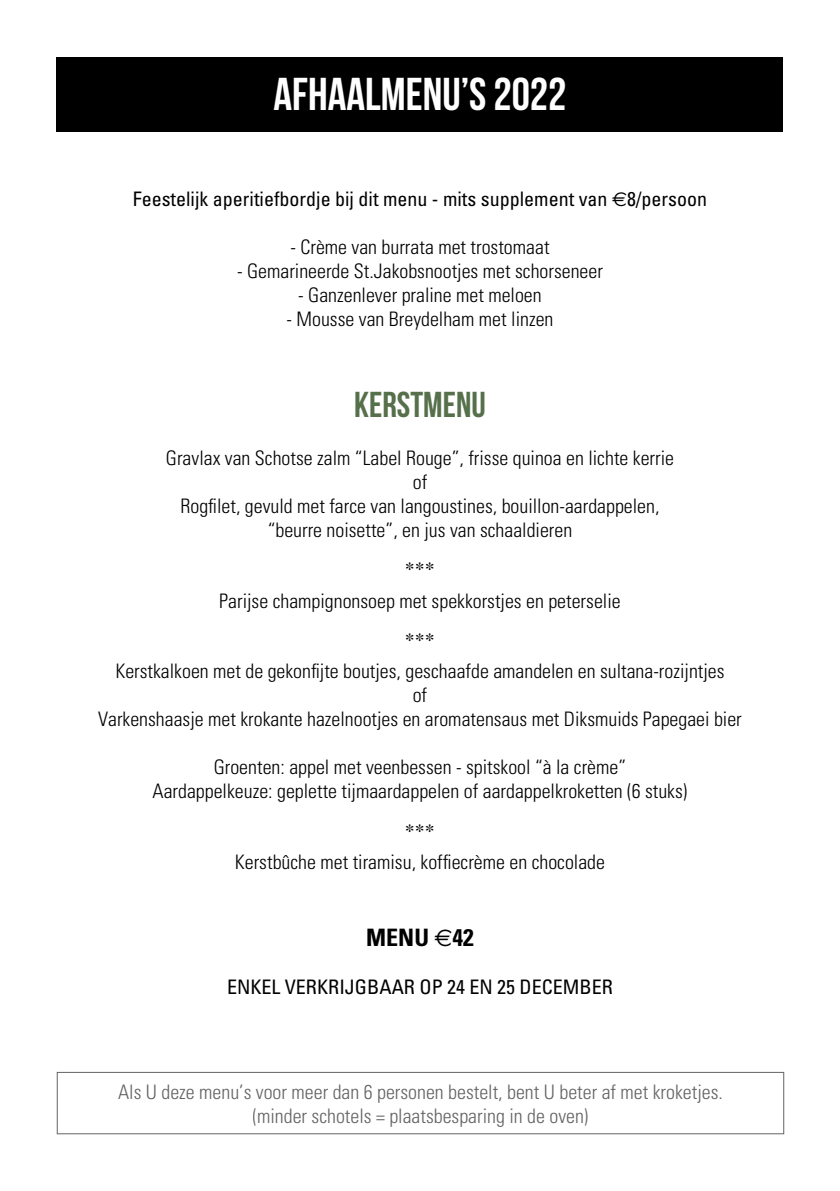
<style>
.page{position:relative;width:840px;height:1191px;background:#fff}
.page>*{position:absolute;margin:0;border:0;box-sizing:border-box;transform-origin:0 0}
.t1{font:46px "Bebas Neue";color:#fff}
.t2{font:36px "Bebas Neue";color:#56704b}
.t3{font:700 condensed 24px "USR Univers";color:#000}
.t4{font:300 condensed 20px/24px "USR Univers";color:#000;text-align:center}
.t5{font:300 condensed 20px/24px "USR Univers";color:#646363;text-align:center}
.t6{font:condensed 20px "USR Univers";color:#000}
.s1{font-family:"Euro Sans";font-stretch:normal}
.s2{font-family:"Euro Sans";font-weight:400;font-stretch:normal}
</style>
<div class="page">
<div style="left:57px;top:57px;width:725px;height:74px;background:#000"></div>
<svg style="left:57px;top:1071px;width:726px;height:63px"></svg>
<h1 class="t1" style="left:273px;top:68px;width:294px">AFHAALMENU’S 2022</h1>
<p class="t6" style="left:133px;top:186px;width:575px">Feestelijk aperitiefbordje bij dit menu - mits supplement van <span class="s1">€</span>8/persoon</p>
<p class="t4" style="left:290px;top:234px;width:260px">- Crème van burrata met trostomaat</p>
<p class="t4" style="left:237px;top:258px;width:367px">- Gemarineerde St.Jakobsnootjes met schorseneer</p>
<p class="t4" style="left:298px;top:282px;width:245px">- Ganzenlever praline met meloen</p>
<p class="t4" style="left:286px;top:306px;width:268px">- Mousse van Breydelham met linzen</p>
<h2 class="t2" style="left:354px;top:385px;width:133px">KERSTMENU</h2>
<p class="t4" style="left:166px;top:445px;width:509px">Gravlax van Schotse zalm “Label Rouge”, frisse quinoa en lichte kerrie of<br>Rogfilet, gevuld met farce van langoustines, bouillon-aardappelen, “beurre noisette”, en jus van schaaldieren</p>
<p class="t4" style="left:219px;top:588px;width:402px">Parijse champignonsoep met spekkorstjes en peterselie</p>
<p class="t4" style="left:98px;top:659px;width:645px">Kerstkalkoen met de gekonfijte boutjes, geschaafde amandelen en sultana-rozijntjes<br>of<br>Varkenshaasje met krokante hazelnootjes en aromatensaus met Diksmuids Papegaei bier</p>
<p class="t4" style="left:152px;top:755px;width:536px">Groenten: appel met veenbessen - spitskool “à la crème”<br>Aardappelkeuze: geplette tijmaardappelen of aardappelkroketten (6 stuks)</p>
<p class="t4" style="left:235px;top:850px;width:371px">Kerstbûche met tiramisu, koffiecrème en chocolade</p>
<p class="t3" style="left:366px;top:922px;width:109px">MENU <span class="s2">€</span>42</p>
<p class="t6" style="left:227px;top:974px;width:387px">ENKEL VERKRIJGBAAR OP 24 EN 25 DECEMBER</p>
<p class="t5" style="left:118px;top:1079px;width:606px">Als U deze menu’s voor meer dan 6 personen bestelt, bent U beter af met kroketjes. (minder schotels = plaatsbesparing in de oven)</p>
</div>
